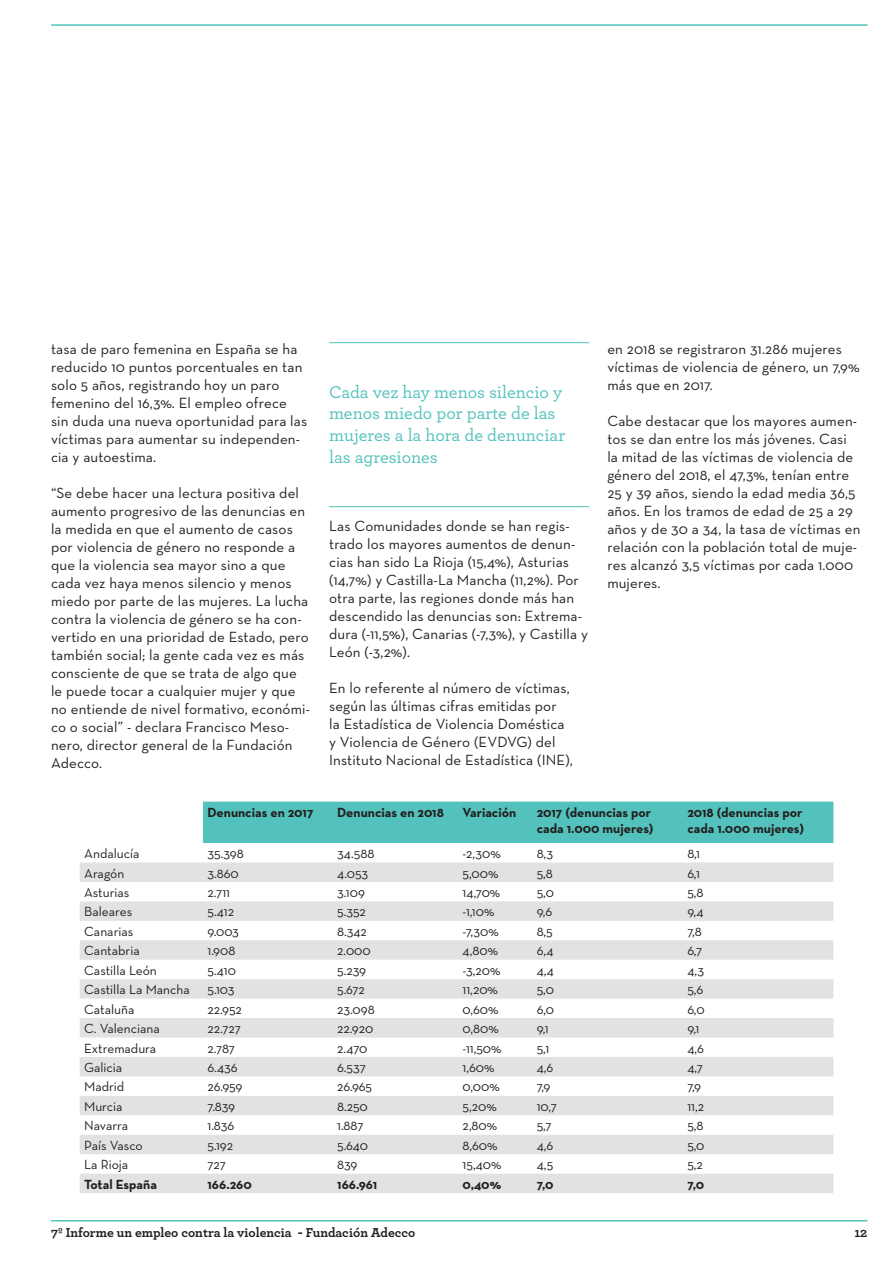
<style>
.page{position:relative;width:893px;height:1263px;background:#fff}
.page>*{position:absolute;margin:0;border:0;box-sizing:border-box;transform-origin:0 0}
.t1{font:500 18px/21.6px "Archer";color:#54c2bc}
.t2{font:15px/18px "Neutraface Text";letter-spacing:.01em;color:#231f20}
.t3{font:13.5px "Neutraface Text";color:#231f20}
.t4{font:700 13.5px/16.2px "Neutraface Text";color:#231f20}
.t5{font:700 13.5px "Archer";color:#231f20}
</style>
<div class="page">
<hr style="left:51px;top:24px;width:816px;height:2px;background:#54c2bc">
<hr style="left:51px;top:1220px;width:816px;height:1px;background:#54c2bc">
<div style="left:203px;top:801px;width:630px;height:42px;background:#54c2bc"></div>
<div style="left:80px;top:862px;width:753px;height:20px;background:#e1e2e4"></div>
<svg style="left:80px;top:901px;width:753px;height:292px;fill:#e1e2e4"></svg>
<hr style="left:329px;top:342px;width:260px;height:1px;background:#54c2bc">
<hr style="left:329px;top:506px;width:260px;height:1px;background:#54c2bc">
<p class="t2" style="left:51px;top:340px;width:258px">tasa de paro femenina en España se ha reducido 10 puntos porcentuales en tan solo 5 años, registrando hoy un paro femenino del 16,3%. El empleo ofrece sin duda una nueva oportunidad para las víctimas para aumentar su independen&shy;cia y autoestima.</p>
<p class="t2" style="left:51px;top:484px;width:260px">“Se debe hacer una lectura positiva del aumento progresivo de las denuncias en la medida en que el aumento de casos por violencia de género no responde a que la violencia sea mayor sino a que cada vez haya menos silencio y menos miedo por parte de las mujeres. La lucha contra la violencia de género se ha con&shy;vertido en una prioridad de Estado, pero también social; la gente cada vez es más consciente de que se trata de algo que le puede tocar a cualquier mujer y que no entiende de nivel formativo, económi&shy;co o social” - declara Francisco Meso&shy;nero, director general de la Fundación Adecco.</p>
<p class="t1" style="left:329px;top:380px;width:238px">Cada vez hay menos silencio y menos miedo por parte de las mujeres a la hora de denunciar las agresiones</p>
<p class="t2" style="left:329px;top:517px;width:260px">Las Comunidades donde se han regis&shy;trado los mayores aumentos de denun&shy;cias han sido La Rioja (15,4%), Asturias (14,7%) y Castilla-La Mancha (11,2%). Por otra parte, las regiones donde más han descendido las denuncias son: Extrema&shy;dura (-11,5%), Canarias (-7,3%), y Castilla y León (-3,2%).</p>
<p class="t2" style="left:329px;top:679px;width:245px">En lo referente al número de víctimas, según las últimas cifras emitidas por<br>la Estadística de Violencia Doméstica y Violencia de Género (EVDVG) del Instituto Nacional de Estadística (INE),</p>
<p class="t2" style="left:607px;top:340px;width:254px">en 2018 se registraron 31.286 mujeres víctimas de violencia de género, un 7,9% más que en 2017.</p>
<p class="t2" style="left:607px;top:412px;width:255px">Cabe destacar que los mayores aumen&shy;tos se dan entre los más jóvenes. Casi la mitad de las víctimas de violencia de género del 2018, el 47,3%, tenían entre 25 y 39 años, siendo la edad media 36,5 años. En los tramos de edad de 25 a 29 años y de 30 a 34, la tasa de víctimas en relación con la población total de muje&shy;res alcanzó 3,5 víctimas por cada 1.000 mujeres.</p>
<p class="t4" style="left:207px;top:804px;width:108px">Denuncias en 2017</p>
<p class="t4" style="left:337px;top:804px;width:108px">Denuncias en 2018</p>
<p class="t4" style="left:463px;top:804px;width:55px">Variación</p>
<p class="t4" style="left:537px;top:804px;width:118px">2017 (denuncias por cada 1.000 mujeres)</p>
<p class="t4" style="left:687px;top:804px;width:118px">2018 (denuncias por cada 1.000 mujeres)</p>
<p class="t3" style="left:84px;top:845px;width:57px">Andalucía</p>
<p class="t3" style="left:207px;top:845px;width:38px">35.398</p>
<p class="t3" style="left:337px;top:845px;width:39px">34.588</p>
<p class="t3" style="left:463px;top:845px;width:40px">-2,30%</p>
<p class="t3" style="left:537px;top:845px;width:18px">8,3</p>
<p class="t3" style="left:687px;top:845px;width:14px">8,1</p>
<p class="t3" style="left:84px;top:864px;width:42px">Aragón</p>
<p class="t3" style="left:207px;top:864px;width:33px">3.860</p>
<p class="t3" style="left:337px;top:864px;width:33px">4.053</p>
<p class="t3" style="left:463px;top:864px;width:37px">5,00%</p>
<p class="t3" style="left:537px;top:864px;width:18px">5,8</p>
<p class="t3" style="left:687px;top:864px;width:14px">6,1</p>
<p class="t3" style="left:84px;top:884px;width:47px">Asturias</p>
<p class="t3" style="left:207px;top:884px;width:24px">2.711</p>
<p class="t3" style="left:337px;top:884px;width:29px">3.109</p>
<p class="t3" style="left:463px;top:884px;width:39px">14,70%</p>
<p class="t3" style="left:537px;top:884px;width:19px">5,0</p>
<p class="t3" style="left:687px;top:884px;width:18px">5,8</p>
<p class="t3" style="left:84px;top:903px;width:50px">Baleares</p>
<p class="t3" style="left:207px;top:903px;width:28px">5.412</p>
<p class="t3" style="left:337px;top:903px;width:30px">5.352</p>
<p class="t3" style="left:463px;top:903px;width:33px">-1,10%</p>
<p class="t3" style="left:537px;top:903px;width:17px">9,6</p>
<p class="t3" style="left:687px;top:903px;width:18px">9,4</p>
<p class="t3" style="left:84px;top:923px;width:51px">Canarias</p>
<p class="t3" style="left:207px;top:923px;width:33px">9.003</p>
<p class="t3" style="left:337px;top:923px;width:31px">8.342</p>
<p class="t3" style="left:463px;top:923px;width:38px">-7,30%</p>
<p class="t3" style="left:537px;top:923px;width:18px">8,5</p>
<p class="t3" style="left:687px;top:923px;width:16px">7,8</p>
<p class="t3" style="left:84px;top:942px;width:57px">Cantabria</p>
<p class="t3" style="left:207px;top:942px;width:30px">1.908</p>
<p class="t3" style="left:337px;top:942px;width:35px">2.000</p>
<p class="t3" style="left:463px;top:942px;width:37px">4,80%</p>
<p class="t3" style="left:537px;top:942px;width:18px">6,4</p>
<p class="t3" style="left:687px;top:942px;width:16px">6,7</p>
<p class="t3" style="left:84px;top:962px;width:74px">Castilla León</p>
<p class="t3" style="left:207px;top:962px;width:30px">5.410</p>
<p class="t3" style="left:337px;top:962px;width:31px">5.239</p>
<p class="t3" style="left:463px;top:962px;width:39px">-3,20%</p>
<p class="t3" style="left:537px;top:962px;width:19px">4,4</p>
<p class="t3" style="left:687px;top:962px;width:18px">4,3</p>
<p class="t3" style="left:84px;top:981px;width:107px">Castilla La Mancha</p>
<p class="t3" style="left:207px;top:981px;width:29px">5.103</p>
<p class="t3" style="left:337px;top:981px;width:29px">5.672</p>
<p class="t3" style="left:463px;top:981px;width:37px">11,20%</p>
<p class="t3" style="left:537px;top:981px;width:19px">5,0</p>
<p class="t3" style="left:687px;top:981px;width:17px">5,6</p>
<p class="t3" style="left:84px;top:1000px;width:52px">Cataluña</p>
<p class="t3" style="left:207px;top:1000px;width:36px">22.952</p>
<p class="t3" style="left:337px;top:1000px;width:39px">23.098</p>
<p class="t3" style="left:463px;top:1000px;width:37px">0,60%</p>
<p class="t3" style="left:537px;top:1000px;width:19px">6,0</p>
<p class="t3" style="left:687px;top:1000px;width:19px">6,0</p>
<p class="t3" style="left:84px;top:1020px;width:77px">C. Valenciana</p>
<p class="t3" style="left:207px;top:1020px;width:35px">22.727</p>
<p class="t3" style="left:337px;top:1020px;width:38px">22.920</p>
<p class="t3" style="left:463px;top:1020px;width:38px">0,80%</p>
<p class="t3" style="left:537px;top:1020px;width:14px">9,1</p>
<p class="t3" style="left:687px;top:1020px;width:14px">9,1</p>
<p class="t3" style="left:84px;top:1039px;width:74px">Extremadura</p>
<p class="t3" style="left:207px;top:1039px;width:29px">2.787</p>
<p class="t3" style="left:337px;top:1039px;width:32px">2.470</p>
<p class="t3" style="left:463px;top:1039px;width:40px">-11,50%</p>
<p class="t3" style="left:537px;top:1039px;width:14px">5,1</p>
<p class="t3" style="left:687px;top:1039px;width:18px">4,6</p>
<p class="t3" style="left:84px;top:1059px;width:40px">Galicia</p>
<p class="t3" style="left:207px;top:1059px;width:32px">6.436</p>
<p class="t3" style="left:337px;top:1059px;width:30px">6.537</p>
<p class="t3" style="left:463px;top:1059px;width:33px">1,60%</p>
<p class="t3" style="left:537px;top:1059px;width:18px">4,6</p>
<p class="t3" style="left:687px;top:1059px;width:17px">4,7</p>
<p class="t3" style="left:84px;top:1078px;width:42px">Madrid</p>
<p class="t3" style="left:207px;top:1078px;width:36px">26.959</p>
<p class="t3" style="left:337px;top:1078px;width:36px">26.965</p>
<p class="t3" style="left:463px;top:1078px;width:39px">0,00%</p>
<p class="t3" style="left:537px;top:1078px;width:15px">7,9</p>
<p class="t3" style="left:687px;top:1078px;width:15px">7,9</p>
<p class="t3" style="left:84px;top:1098px;width:40px">Murcia</p>
<p class="t3" style="left:207px;top:1098px;width:29px">7.839</p>
<p class="t3" style="left:337px;top:1098px;width:32px">8.250</p>
<p class="t3" style="left:463px;top:1098px;width:36px">5,20%</p>
<p class="t3" style="left:537px;top:1098px;width:22px">10,7</p>
<p class="t3" style="left:687px;top:1098px;width:18px">11,2</p>
<p class="t3" style="left:84px;top:1117px;width:45px">Navarra</p>
<p class="t3" style="left:207px;top:1117px;width:28px">1.836</p>
<p class="t3" style="left:337px;top:1117px;width:28px">1.887</p>
<p class="t3" style="left:463px;top:1117px;width:36px">2,80%</p>
<p class="t3" style="left:537px;top:1117px;width:16px">5,7</p>
<p class="t3" style="left:687px;top:1117px;width:18px">5,8</p>
<p class="t3" style="left:84px;top:1137px;width:60px">País Vasco</p>
<p class="t3" style="left:207px;top:1137px;width:27px">5.192</p>
<p class="t3" style="left:337px;top:1137px;width:32px">5.640</p>
<p class="t3" style="left:463px;top:1137px;width:36px">8,60%</p>
<p class="t3" style="left:537px;top:1137px;width:18px">4,6</p>
<p class="t3" style="left:687px;top:1137px;width:19px">5,0</p>
<p class="t3" style="left:84px;top:1156px;width:46px">La Rioja</p>
<p class="t3" style="left:207px;top:1156px;width:20px">727</p>
<p class="t3" style="left:337px;top:1156px;width:22px">839</p>
<p class="t3" style="left:463px;top:1156px;width:40px">15,40%</p>
<p class="t3" style="left:537px;top:1156px;width:18px">4,5</p>
<p class="t3" style="left:687px;top:1156px;width:17px">5,2</p>
<p class="t4" style="left:84px;top:1176px;width:74px">Total España</p>
<p class="t4" style="left:207px;top:1176px;width:46px">166.260</p>
<p class="t4" style="left:337px;top:1176px;width:41px">166.961</p>
<p class="t4" style="left:463px;top:1176px;width:40px">0,40%</p>
<p class="t4" style="left:537px;top:1176px;width:18px">7,0</p>
<p class="t4" style="left:687px;top:1176px;width:18px">7,0</p>
<p class="t5" style="left:51px;top:1221px;width:366px">7º Informe un empleo contra la violencia - Fundación Adecco</p>
<p class="t5" style="left:854px;top:1221px;width:15px">12</p>
</div>
